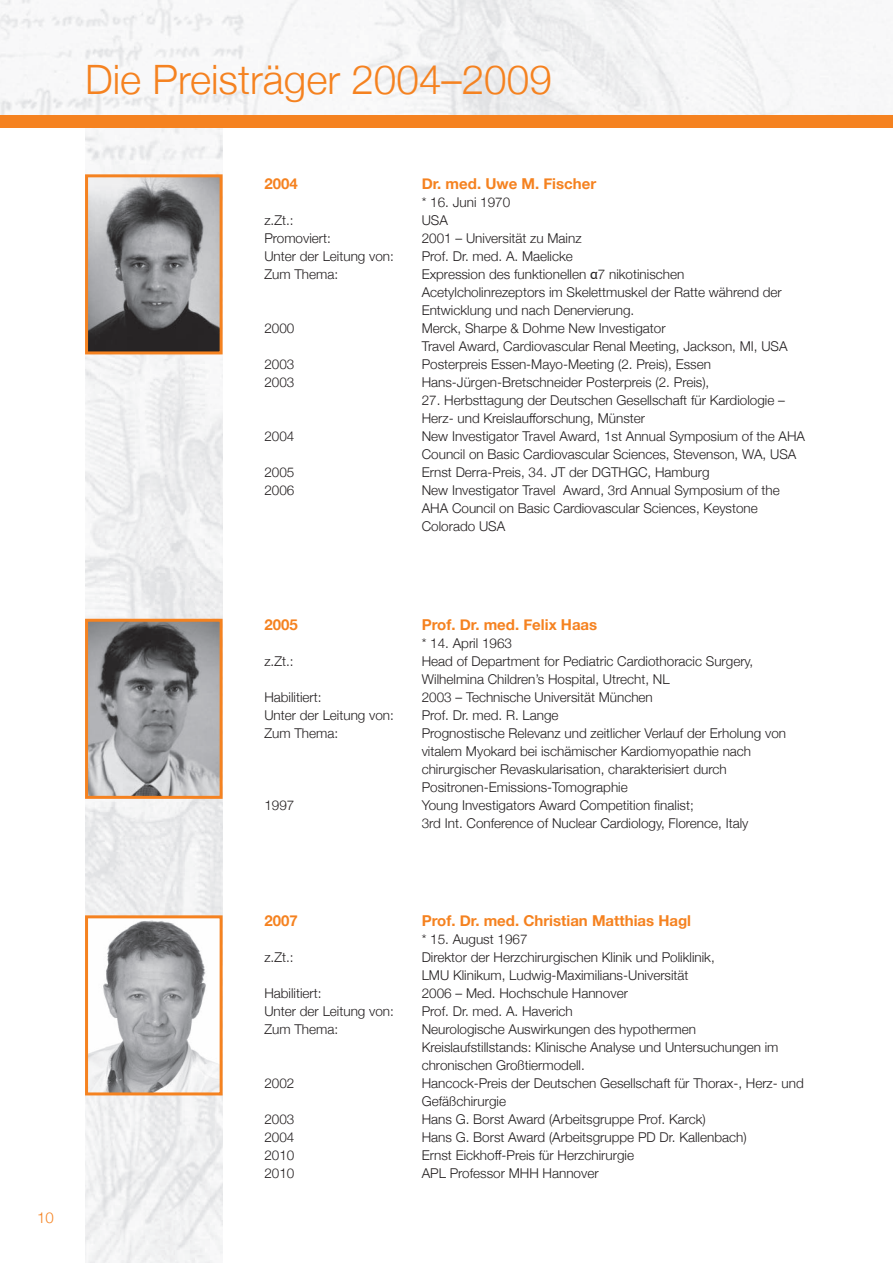
<style>
.page{position:relative;width:893px;height:1263px;background:#fff}
.page>*{position:absolute;margin:0;border:0;box-sizing:border-box;transform-origin:0 0}
.t1{font:300 40.5px "Helvetica Neue";color:#f58220}
.t2{font:700 15px "Helvetica Neue";color:#f58220}
.t3{font:300 15px "Helvetica Neue";color:#f58220}
.t4{font:300 13.5px/18px "Helvetica Neue";color:#231f20}
.s1{font-family:"Trebuchet MS";font-weight:400}
</style>
<div class="page">
<img style="left:85px;top:128px;width:137px;height:1135px">
<img style="left:89px;top:178px;width:130px;height:172px">
<div style="left:85px;top:174px;width:138px;height:180px;border:3px solid #f58220"></div>
<img style="left:89px;top:623px;width:130px;height:172px">
<div style="left:85px;top:619px;width:138px;height:180px;border:3px solid #f58220"></div>
<img style="left:89px;top:919px;width:130px;height:172px">
<div style="left:85px;top:915px;width:138px;height:180px;border:3px solid #f58220"></div>
<img style="left:0;top:0;width:892px;height:115px">
<div style="left:0;top:115px;width:893px;height:13px;background:#f58220"></div>
<h1 class="t1" style="left:85px;top:47px;width:468px">Die Preisträger 2004–2009</h1>
<p class="t2" style="left:264px;top:172px;width:35px">2004</p>
<p class="t2" style="left:422px;top:172px;width:176px">Dr. med. Uwe M. Fischer</p>
<p class="t4" style="left:422px;top:192px;width:90px">* 16. Juni 1970</p>
<p class="t4" style="left:264px;top:210px;width:31px">z.Zt.:</p>
<p class="t4" style="left:422px;top:210px;width:28px">USA</p>
<p class="t4" style="left:264px;top:228px;width:68px">Promoviert:</p>
<p class="t4" style="left:422px;top:228px;width:161px">2001 – Universität zu Mainz</p>
<p class="t4" style="left:264px;top:246px;width:131px">Unter der Leitung von:</p>
<p class="t4" style="left:422px;top:246px;width:153px">Prof. Dr. med. A. Maelicke</p>
<p class="t4" style="left:264px;top:264px;width:75px">Zum Thema:</p>
<p class="t4" style="left:422px;top:264px;width:362px">Expression des funktionellen <span class="s1">α</span>7 nikotinischen<br>Acetylcholinrezeptors im Skelettmuskel der Ratte während der<br>Entwicklung und nach Denervierung.</p>
<p class="t4" style="left:264px;top:318px;width:32px">2000</p>
<p class="t4" style="left:422px;top:318px;width:367px">Merck, Sharpe &amp; Dohme New Investigator<br>Travel Award, Cardiovascular Renal Meeting, Jackson, MI, USA</p>
<p class="t4" style="left:264px;top:354px;width:32px">2003</p>
<p class="t4" style="left:422px;top:354px;width:291px">Posterpreis Essen-Mayo-Meeting (2. Preis), Essen</p>
<p class="t4" style="left:264px;top:372px;width:32px">2003</p>
<p class="t4" style="left:422px;top:372px;width:289px">Hans-Jürgen-Bretschneider Posterpreis (2. Preis),</p>
<p class="t4" style="left:422px;top:390px;width:365px">27. Herbsttagung der Deutschen Gesellschaft für Kardiologie –<br>Herz- und Kreislaufforschung, Münster</p>
<p class="t4" style="left:264px;top:426px;width:32px">2004</p>
<p class="t4" style="left:422px;top:426px;width:385px">New Investigator Travel Award, 1st Annual Symposium of the AHA<br>Council on Basic Cardiovascular Sciences, Stevenson, WA, USA</p>
<p class="t4" style="left:264px;top:462px;width:32px">2005</p>
<p class="t4" style="left:422px;top:462px;width:289px">Ernst Derra-Preis, 34. JT der DGTHGC, Hamburg</p>
<p class="t4" style="left:264px;top:480px;width:32px">2006</p>
<p class="t4" style="left:422px;top:480px;width:360px">New Investigator Travel Award, 3rd Annual Symposium of the<br>AHA Council on Basic Cardiovascular Sciences, Keystone<br>Colorado USA</p>
<p class="t3" style="left:37px;top:1206px;width:18px">10</p>
<p class="t2" style="left:264px;top:612px;width:35px">2005</p>
<p class="t2" style="left:422px;top:612px;width:177px">Prof. Dr. med. Felix Haas</p>
<p class="t4" style="left:422px;top:633px;width:92px">* 14. April 1963</p>
<p class="t4" style="left:264px;top:651px;width:31px">z.Zt.:</p>
<p class="t4" style="left:422px;top:651px;width:333px">Head of Department for Pediatric Cardiothoracic Surgery,<br>Wilhelmina Children’s Hospital, Utrecht, NL</p>
<p class="t4" style="left:264px;top:687px;width:59px">Habilitiert:</p>
<p class="t4" style="left:422px;top:687px;width:233px">2003 – Technische Universität München</p>
<p class="t4" style="left:264px;top:705px;width:131px">Unter der Leitung von:</p>
<p class="t4" style="left:422px;top:705px;width:138px">Prof. Dr. med. R. Lange</p>
<p class="t4" style="left:264px;top:723px;width:75px">Zum Thema:</p>
<p class="t4" style="left:422px;top:723px;width:366px">Prognostische Relevanz und zeitlicher Verlauf der Erholung von vitalem Myokard bei ischämischer Kardiomyopathie nach chirurgischer Revaskularisation, charakterisiert durch Positronen-Emissions-Tomographie</p>
<p class="t4" style="left:264px;top:795px;width:32px">1997</p>
<p class="t4" style="left:422px;top:795px;width:328px">Young Investigators Award Competition finalist;<br>3rd Int. Conference of Nuclear Cardiology, Florence, Italy</p>
<p class="t2" style="left:264px;top:909px;width:35px">2007</p>
<p class="t2" style="left:422px;top:909px;width:271px">Prof. Dr. med. Christian Matthias Hagl</p>
<p class="t4" style="left:422px;top:929px;width:107px">* 15. August 1967</p>
<p class="t4" style="left:264px;top:947px;width:31px">z.Zt.:</p>
<p class="t4" style="left:422px;top:947px;width:295px">Direktor der Herzchirurgischen Klinik und Poliklinik,<br>LMU Klinikum, Ludwig-Maximilians-Universität</p>
<p class="t4" style="left:264px;top:983px;width:59px">Habilitiert:</p>
<p class="t4" style="left:422px;top:983px;width:208px">2006 – Med. Hochschule Hannover</p>
<p class="t4" style="left:264px;top:1001px;width:131px">Unter der Leitung von:</p>
<p class="t4" style="left:422px;top:1001px;width:153px">Prof. Dr. med. A. Haverich</p>
<p class="t4" style="left:264px;top:1019px;width:75px">Zum Thema:</p>
<p class="t4" style="left:422px;top:1019px;width:358px">Neurologische Auswirkungen des hypothermen<br>Kreislaufstillstands: Klinische Analyse und Untersuchungen im chronischen Großtiermodell.</p>
<p class="t4" style="left:264px;top:1073px;width:32px">2002</p>
<p class="t4" style="left:422px;top:1073px;width:384px">Hancock-Preis der Deutschen Gesellschaft für Thorax-, Herz- und<br>Gefäßchirurgie</p>
<p class="t4" style="left:264px;top:1109px;width:32px">2003</p>
<p class="t4" style="left:422px;top:1109px;width:286px">Hans G. Borst Award (Arbeitsgruppe Prof. Karck)</p>
<p class="t4" style="left:264px;top:1127px;width:32px">2004</p>
<p class="t4" style="left:422px;top:1127px;width:326px">Hans G. Borst Award (Arbeitsgruppe PD Dr. Kallenbach)</p>
<p class="t4" style="left:264px;top:1145px;width:32px">2010</p>
<p class="t4" style="left:422px;top:1145px;width:214px">Ernst Eickhoff-Preis für Herzchirurgie</p>
<p class="t4" style="left:264px;top:1163px;width:32px">2010</p>
<p class="t4" style="left:422px;top:1163px;width:178px">APL Professor MHH Hannover</p>
</div>
